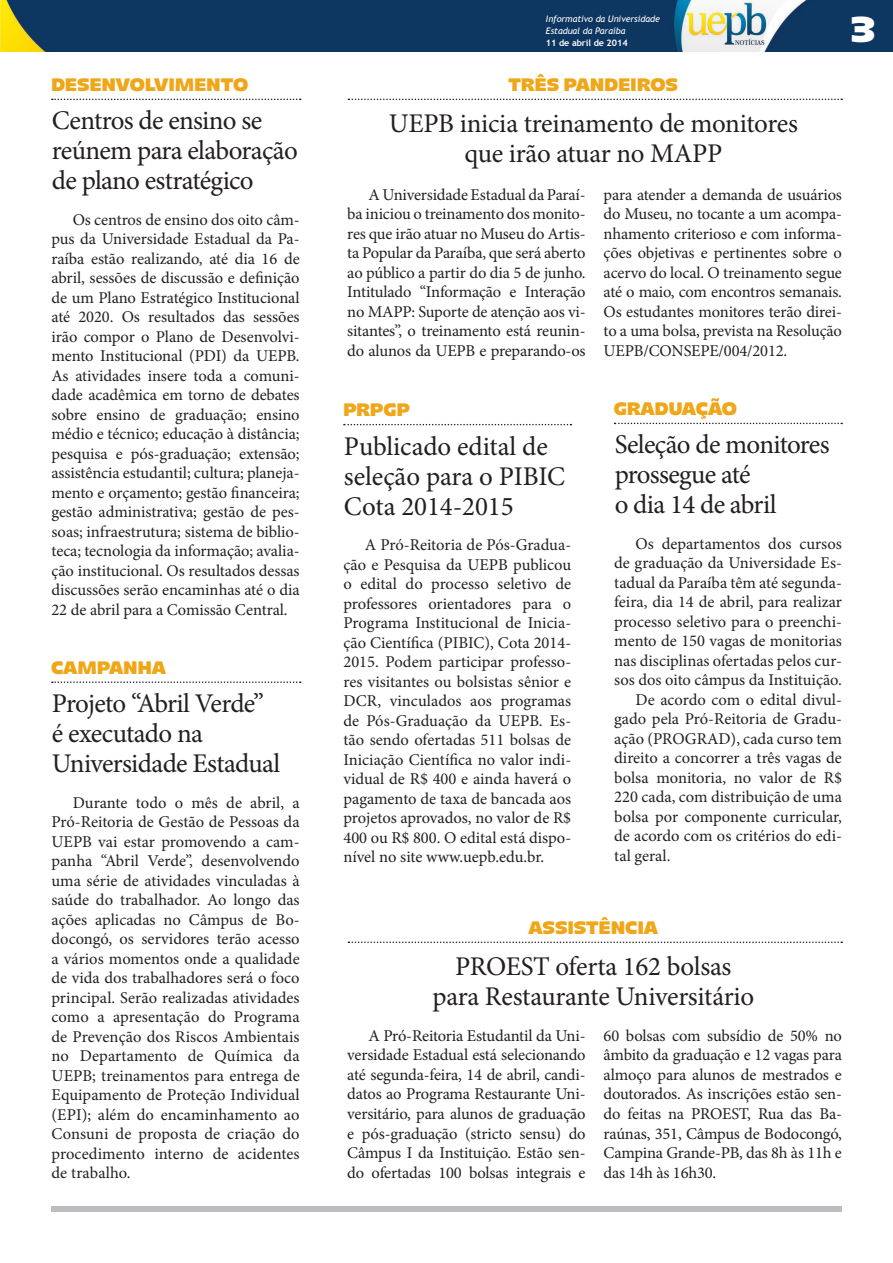
<style>
.page{position:relative;width:893px;height:1263px;background:#fff}
.page>*{position:absolute;margin:0;border:0;box-sizing:border-box;transform-origin:0 0}
.Titulo{font:36px "Majoris";color:#fff}
.Titulo_coluna{font:27px/30px "Minion Pro";letter-spacing:-.02em;color:#231f20}
.Titulo-2{font:18px "Majoris";letter-spacing:-.01em;color:#efa618}
.t1{font:16.5px/19.5px "Minion Pro";letter-spacing:-.005em;color:#231f20;text-align:justify}
.Titulo-3{font:italic 9px/12px "Trebuchet MS";letter-spacing:-.005em;color:#fff}
.Titulo-4{font:700 9px "Trebuchet MS";letter-spacing:-.005em;color:#fff}
</style>
<div class="page">
<div style="left:51px;top:1206px;width:791px;height:6px;background:#bcbdc0"></div>
<img style="left:0;top:0;width:893px;height:51px">
<svg style="left:344px;top:424px;width:227px;height:1px"></svg>
<svg style="left:615px;top:423px;width:227px;height:1px"></svg>
<svg style="left:52px;top:99px;width:249px;height:1px"></svg>
<svg style="left:52px;top:681px;width:249px;height:2px"></svg>
<svg style="left:348px;top:99px;width:494px;height:1px"></svg>
<svg style="left:348px;top:941px;width:494px;height:2px"></svg>
<p class="Titulo-2" style="left:51px;top:74px;width:199px">DESENVOLVIMENTO</p>
<p class="Titulo_coluna" style="left:52px;top:106px;width:247px">Centros de ensino se reúnem para elaboração de plano estratégico</p>
<p class="t1" style="left:51px;top:210px;width:250px;text-indent:21px">Os centros de ensino dos oito câm&shy;pus da Universidade Estadual da Pa&shy;raíba estão realizando, até dia 16 de abril, sessões de discussão e definição de um Plano Estratégico Institucional até 2020. Os resultados das sessões irão compor o Plano de Desenvolvi&shy;mento Institucional (PDI) da UEPB.<br>As atividades insere toda a comuni&shy;dade acadêmica em torno de debates sobre ensino de graduação; ensino médio e técnico; educação à distância; pesquisa e pós-graduação; extensão; assistência estudantil; cultura; planeja&shy;mento e orçamento; gestão financeira; gestão administrativa; gestão de pes&shy;soas; infraestrutura; sistema de biblio&shy;teca; tecnologia da informação; avalia&shy;ção institucional. Os resultados dessas discussões serão encaminhas até o dia 22 de abril para a Comissão Central.</p>
<p class="Titulo-2" style="left:51px;top:656px;width:117px">CAMPANHA</p>
<p class="Titulo_coluna" style="left:52px;top:689px;width:214px">Projeto “Abril Verde”</p>
<p class="Titulo_coluna" style="left:52px;top:719px;width:153px">é executado na</p>
<p class="Titulo_coluna" style="left:52px;top:749px;width:230px">Universidade Estadual</p>
<p class="t1" style="left:51px;top:793px;width:250px;text-indent:21px">Durante todo o mês de abril, a Pró-Reitoria de Gestão de Pessoas da UEPB vai estar promovendo a cam&shy;panha “Abril Verde”, desenvolvendo uma série de atividades vinculadas à saúde do trabalhador. Ao longo das ações aplicadas no Câmpus de Bo&shy;docongó, os servidores terão acesso a vários momentos onde a qualidade de vida dos trabalhadores será o foco principal. Serão realizadas atividades como a apresentação do Programa de Prevenção dos Riscos Ambientais no Departamento de Química da UEPB; treinamentos para entrega de Equipamento de Proteção Individual (EPI); além do encaminhamento ao Consuni de proposta de criação do procedimento interno de acidentes de trabalho.</p>
<p class="Titulo-3" style="left:546px;top:12px;width:116px">Informativo da Universidade<br>Estadual da Paraíba</p>
<p class="Titulo-4" style="left:546px;top:37px;width:83px">11 de abril de 2014</p>
<p class="Titulo" style="left:850px;top:8px;width:27px">3</p>
<p class="Titulo-2" style="left:509px;top:74px;width:171px">TRÊS PANDEIROS</p>
<p class="Titulo_coluna" style="left:389px;top:109px;width:411px">UEPB inicia treinamento de monitores</p>
<p class="Titulo_coluna" style="left:464px;top:139px;width:259px">que irão atuar no MAPP</p>
<p class="t1" style="left:347px;top:185px;width:240px;text-indent:21px">A Universidade Estadual da Paraí&shy;ba iniciou o treinamento dos monito&shy;res que irão atuar no Museu do Artis&shy;ta Popular da Paraíba, que será aberto ao público a partir do dia 5 de junho.<br>Intitulado “Informação e Interação no MAPP: Suporte de atenção aos vi&shy;sitantes”, o treinamento está reunin&shy;do alunos da UEPB e preparando-os</p>
<p class="t1" style="left:604px;top:185px;width:240px">para atender a demanda de usuários do Museu, no tocante a um acompa&shy;nhamento criterioso e com informa&shy;ções objetivas e pertinentes sobre o acervo do local. O treinamento segue até o maio, com encontros semanais.<br>Os estudantes monitores terão direi&shy;to a uma bolsa, prevista na Resolução UEPB/CONSEPE/004/2012.</p>
<p class="Titulo-2" style="left:343px;top:399px;width:68px">PRPGP</p>
<p class="Titulo-2" style="left:614px;top:398px;width:125px">GRADUAÇÃO</p>
<p class="Titulo_coluna" style="left:344px;top:431px;width:223px">Publicado edital de seleção para o PIBIC<br>Cota 2014-2015</p>
<p class="Titulo_coluna" style="left:615px;top:430px;width:216px">Seleção de monitores prossegue até</p>
<p class="Titulo_coluna" style="left:615px;top:490px;width:163px">o dia 14 de abril</p>
<p class="t1" style="left:343px;top:535px;width:229px;text-indent:21px">A Pró-Reitoria de Pós-Gradua&shy;ção e Pesquisa da UEPB publicou o edital do processo seletivo de professores orientadores para o Programa Institucional de Inicia&shy;ção Científica (PIBIC), Cota 2014- 2015. Podem participar professo&shy;res visitantes ou bolsistas sênior e DCR, vinculados aos programas de Pós-Graduação da UEPB. Es&shy;tão sendo ofertadas 511 bolsas de Iniciação Científica no valor indi&shy;vidual de R$ 400 e ainda haverá o pagamento de taxa de bancada aos projetos aprovados, no valor de R$ 400 ou R$ 800. O edital está dispo&shy;nível no site www.uepb.edu.br.</p>
<p class="t1" style="left:614px;top:534px;width:229px;text-indent:21px">Os departamentos dos cursos de graduação da Universidade Es&shy;tadual da Paraíba têm até segunda&shy;feira, dia 14 de abril, para realizar processo seletivo para o preenchi&shy;mento de 150 vagas de monitorias nas disciplinas ofertadas pelos cur&shy;sos dos oito câmpus da Instituição.</p>
<p class="t1" style="left:614px;top:690px;width:229px;text-indent:21px">De acordo com o edital divul&shy;gado pela Pró-Reitoria de Gradu&shy;ação (PROGRAD), cada curso tem direito a concorrer a três vagas de bolsa monitoria, no valor de R$ 220 cada, com distribuição de uma bolsa por componente curricular, de acordo com os critérios do edi&shy;tal geral.</p>
<p class="Titulo-2" style="left:529px;top:916px;width:131px">ASSISTÊNCIA</p>
<p class="Titulo_coluna" style="left:455px;top:952px;width:278px">PROEST oferta 162 bolsas</p>
<p class="Titulo_coluna" style="left:432px;top:982px;width:323px">para Restaurante Universitário</p>
<p class="t1" style="left:347px;top:1026px;width:240px;text-indent:21px">A Pró-Reitoria Estudantil da Uni&shy;versidade Estadual está selecionando até segunda-feira, 14 de abril, candi&shy;datos ao Programa Restaurante Uni&shy;versitário, para alunos de graduação e pós-graduação (stricto sensu) do Câmpus I da Instituição. Estão sen&shy;do ofertadas 100 bolsas integrais e</p>
<p class="t1" style="left:604px;top:1026px;width:240px">60 bolsas com subsídio de 50% no âmbito da graduação e 12 vagas para almoço para alunos de mestrados e doutorados. As inscrições estão sen&shy;do feitas na PROEST, Rua das Ba&shy;raúnas, 351, Câmpus de Bodocongó, Campina Grande-PB, das 8h às 11h e das 14h às 16h30.</p>
</div>
